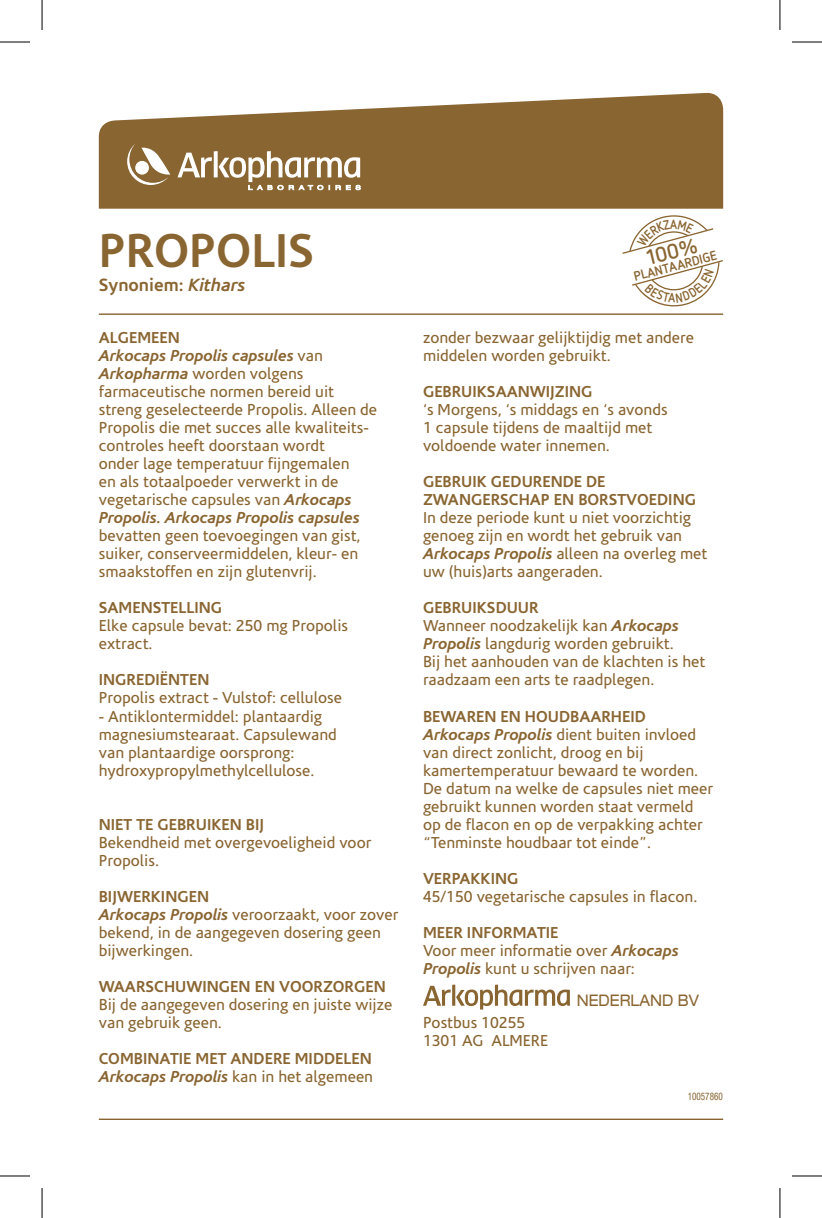
<style>
.page{position:relative;width:822px;height:1218px;background:#fff}
.page>*{position:absolute;margin:0;border:0;box-sizing:border-box;transform-origin:0 0}
.t1{font:700 48px "Corisande OT";color:#896531}
.t2{font:700 21.2px "Netto OT";color:#896531}
.t3{font:700 18px "Corisande OT";color:#896531}
.t4{font:16px/18px "Corisande OT";color:#896531}
.t5{font:700 16px/18px "Corisande OT";color:#896531}
.t6{font:expanded 16px "Helvetica Neue LT Std";color:#896531;scale:.88 1}
.t7{font:700 13.2px "Netto OT";color:#896531}
.t8{font:700 13.2px "Netto OT";color:#896531;scale:.9 1}
.t9{font:condensed 10.4px "Helvetica Neue LT Std";color:#896531;scale:.88 1}
.s1{font-style:italic}
.s2{font-weight:700}
.s3{font-weight:700;font-style:italic}
.s4{font-weight:400}
</style>
<div class="page">
<svg style="left:99px;top:93px;width:623px;height:116px;background:#997a4d"></svg>
<hr style="left:99px;top:313px;width:623px;height:2px;background:#896531">
<svg style="left:127px;top:144px;width:43px;height:41px"></svg>
<svg style="left:213px;top:151px;width:4px;height:26px"></svg>
<svg style="left:177px;top:153px;width:35px;height:24px"></svg>
<svg style="left:218px;top:151px;width:142px;height:39px"></svg>
<svg style="left:423px;top:984px;width:146px;height:25px"></svg>
<hr style="left:99px;top:1118px;width:623px;height:2px;background:#896531">
<hr style="left:0;top:42px;width:30px;height:1px;background:#000">
<hr style="left:791px;top:42px;width:30px;height:1px;background:#000">
<hr style="left:0;top:1176px;width:30px;height:1px;background:#000">
<hr style="left:791px;top:1176px;width:30px;height:1px;background:#000">
<hr style="left:42px;top:0;width:1px;height:30px;background:#000">
<hr style="left:42px;top:1188px;width:1px;height:30px;background:#000">
<hr style="left:779px;top:0;width:1px;height:30px;background:#000">
<hr style="left:779px;top:1188px;width:1px;height:30px;background:#000">
<svg style="left:622px;top:215px;width:100px;height:91px"></svg>
<h1 class="t1" style="left:99px;top:223px;width:217px">PROPOLIS</h1>
<p class="t3" style="left:99px;top:274px;width:148px">Synoniem: <span class="s1">Kithars</span></p>
<p class="t4" style="left:99px;top:329px;width:280px"><span class="s2">ALGEMEEN<br></span><span class="s3">Arkocaps Propolis capsules</span> van <span class="s3">Arkopharma</span> worden volgens farmaceutische normen bereid uit streng geselecteerde Propolis. Alleen de Propolis die met succes alle kwaliteits&shy;controles heeft doorstaan wordt<br>onder lage temperatuur fijngemalen<br>en als totaalpoeder verwerkt in de vegetarische capsules van <span class="s3">Arkocaps Propolis. Arkocaps Propolis capsules</span></p>
<p class="t4" style="left:99px;top:527px;width:263px">bevatten geen toevoegingen van gist, suiker, conserveermiddelen, kleur- en smaakstoffen en zijn glutenvrij.</p>
<p class="t5" style="left:99px;top:599px;width:125px">SAMENSTELLING</p>
<p class="t4" style="left:99px;top:617px;width:251px">Elke capsule bevat: 250 mg Propolis extract.</p>
<p class="t5" style="left:99px;top:671px;width:112px">INGREDIËNTEN</p>
<p class="t4" style="left:99px;top:689px;width:245px">Propolis extract - Vulstof: cellulose</p>
<p class="t4" style="left:99px;top:707px;width:239px">- Antiklontermiddel: plantaardig magnesiumstearaat. Capsulewand van plantaardige oorsprong: hydroxypropylmethylcellulose.</p>
<p class="t5" style="left:99px;top:815px;width:167px">NIET TE GEBRUIKEN BIJ</p>
<p class="t4" style="left:99px;top:833px;width:274px">Bekendheid met overgevoeligheid voor<br>Propolis.</p>
<p class="t4" style="left:99px;top:887px;width:301px"><span class="s2">BIJWERKINGEN<br></span><span class="s3">Arkocaps Propolis</span> veroorzaakt, voor zover bekend, in de aangegeven dosering geen bijwerkingen.</p>
<p class="t5" style="left:99px;top:977px;width:288px">WAARSCHUWINGEN EN VOORZORGEN</p>
<p class="t4" style="left:99px;top:995px;width:295px">Bij de aangegeven dosering en juiste wijze van gebruik geen.</p>
<p class="t5" style="left:99px;top:1049px;width:275px">COMBINATIE MET ANDERE MIDDELEN<br><span class="s1">Arkocaps Propolis</span> <span class="s4">kan in het algemeen</span></p>
<p class="t8" style="left:669px;top:216px;width:9px">A</p>
<h2 class="t2" style="left:643px;top:245px;width:53px;rotate:-15deg">100%</h2>
<p class="t7" style="left:631px;top:269px;width:87px;rotate:-15deg">PLANTAARDIGE</p>
<p class="t4" style="left:423px;top:329px;width:272px">zonder bezwaar gelijktijdig met andere middelen worden gebruikt.</p>
<p class="t5" style="left:423px;top:383px;width:171px">GEBRUIKSAANWIJZING</p>
<p class="t4" style="left:423px;top:401px;width:246px">‘s Morgens, ‘s middags en ‘s avonds<br>1 capsule tijdens de maaltijd met voldoende water innemen.</p>
<p class="t5" style="left:423px;top:473px;width:274px">GEBRUIK GEDURENDE DE<br>ZWANGERSCHAP EN BORSTVOEDING</p>
<p class="t4" style="left:423px;top:509px;width:285px">In deze periode kunt u niet voorzichtig genoeg zijn en wordt het gebruik van <span class="s3">Arkocaps Propolis</span> alleen na overleg met uw (huis)arts aangeraden.</p>
<p class="t4" style="left:423px;top:599px;width:283px"><span class="s2">GEBRUIKSDUUR<br></span>Wanneer noodzakelijk kan <span class="s3">Arkocaps<br>Propolis</span> langdurig worden gebruikt.<br>Bij het aanhouden van de klachten is het raadzaam een arts te raadplegen.</p>
<p class="t4" style="left:423px;top:707px;width:291px"><span class="s2">BEWAREN EN HOUDBAARHEID </span><span class="s3">Arkocaps Propolis</span> dient buiten invloed van direct zonlicht, droog en bij kamertemperatuur bewaard te worden.<br>De datum na welke de capsules niet meer gebruikt kunnen worden staat vermeld op de flacon en op de verpakking achter “Tenminste houdbaar tot einde”.</p>
<p class="t5" style="left:423px;top:869px;width:97px">VERPAKKING</p>
<p class="t4" style="left:423px;top:887px;width:276px">45/150 vegetarische capsules in flacon.</p>
<p class="t4" style="left:423px;top:923px;width:257px"><span class="s2">MEER INFORMATIE<br></span>Voor meer informatie over <span class="s3">Arkocaps<br>Propolis</span> kunt u schrijven naar:</p>
<p class="t6" style="left:576px;top:990px;width:140px">NEDERLAND BV</p>
<p class="t4" style="left:423px;top:1013px;width:126px">Postbus 10255<br>1301 AG ALMERE</p>
<p class="t9" style="left:687px;top:1090px;width:41px">10057860</p>
</div>
